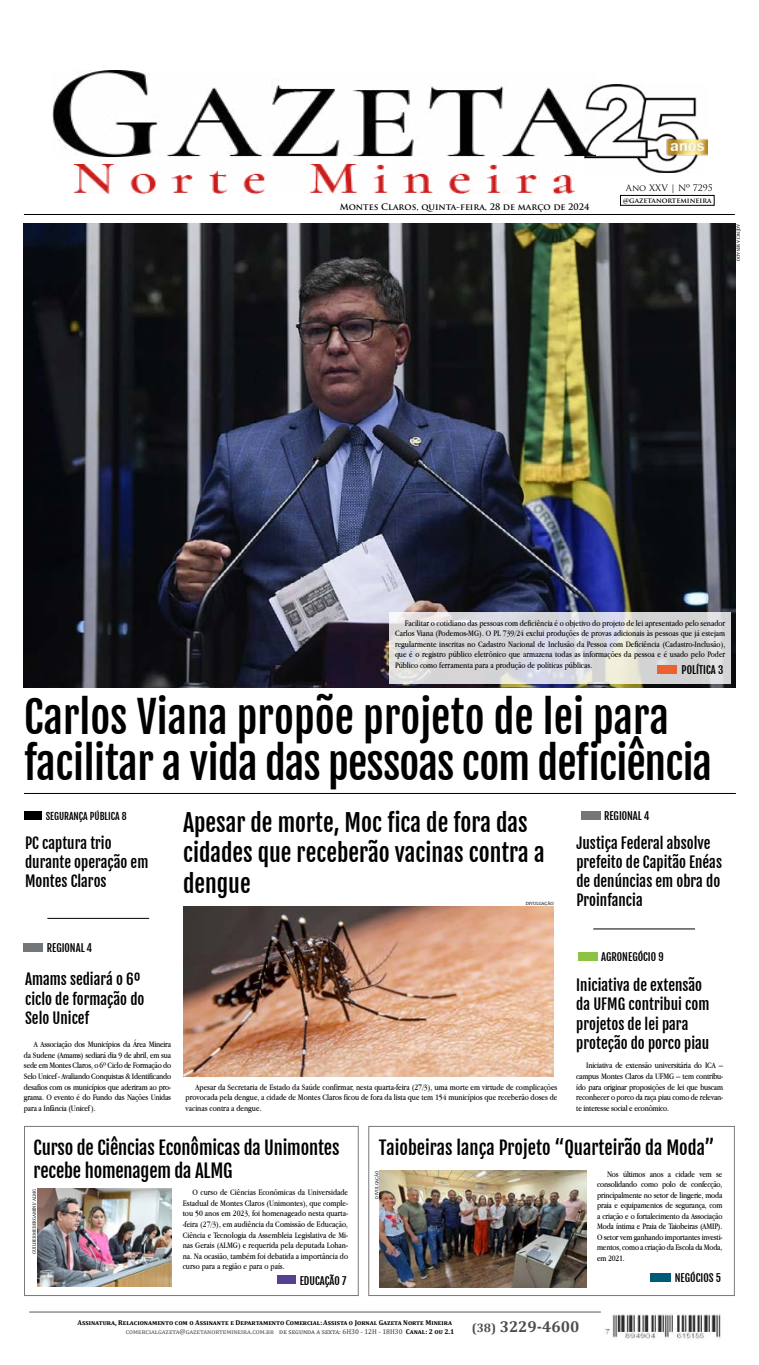
<style>
.page{position:relative;width:759px;height:1365px;background:#fff}
.page>*{position:absolute;margin:0;border:0;box-sizing:border-box;transform-origin:0 0}
.t1{font:42.88px/46.4px "Fjalla One";letter-spacing:-.01em;color:#000}
.t2{font:23.62px/30.6px "Fjalla One";color:#000}
.t3{font:18.38px/23.6px "Fjalla One";letter-spacing:-.01em;color:#000}
.t4{font:700 15.75px "Cambria";color:#4b4d50}
.t5{font:14.88px/19.2px "Fjalla One";color:#000}
.t6{font:700 12.25px "Cambria";color:#4b4d50}
.t7{font:10.5px "Fjalla One";color:#000}
.t8{font:9.62px "Fjalla One";color:#000}
.t9{font:8.75px/10.5px "Apple Garamond";letter-spacing:-.02em;color:#000;text-align:justify}
.t10{font:8.75px "Apple Garamond";color:#000}
.t11{font:700 8.75px "Trajan Pro";color:#000}
.t12{font:8.75px "Trajan Pro";color:#000}
.t13{font:700 7px "Cambria";color:#000}
.t14{font:7px "Cambria";color:#333}
.t15{font:7px "Cambria";color:#4b4d50}
.t16{font:700 7px "Trajan Pro";color:#000}
.t17{font:4.38px "Andada";color:#000}
.s1{font-weight:700;color:#000}
</style>
<div class="page">
<hr style="left:29px;top:1311px;width:572px;height:1px;background:#58595b">
<img style="left:53px;top:70px;width:532px;height:124px">
<img style="left:585px;top:84px;width:122px;height:88px">
<div style="left:620px;top:195px;width:94px;height:10px;border:1px solid #000"></div>
<hr style="left:24px;top:214px;width:711px;height:1px;background:#000">
<img style="left:605px;top:1314px;width:116px;height:24px">
<hr style="left:24px;top:793px;width:712px;height:1px;background:#000">
<hr style="left:47px;top:918px;width:102px;height:1px;background:#000">
<div style="left:581px;top:811px;width:19px;height:9px;background:#747779"></div>
<div style="left:24px;top:811px;width:18px;height:9px;background:#000"></div>
<div style="left:368px;top:1125px;width:367px;height:170px;border:1px solid #78797d"></div>
<div style="left:24px;top:1125px;width:335px;height:170px;border:1px solid #78797d"></div>
<img style="left:379px;top:1170px;width:208px;height:117px">
<img style="left:37px;top:1188px;width:135px;height:98px">
<img style="left:24px;top:223px;width:711px;height:464px">
<div style="left:277px;top:1275px;width:19px;height:8px;background:#57408f"></div>
<div style="left:651px;top:1273px;width:20px;height:8px;background:#005c76"></div>
<div style="left:579px;top:952px;width:19px;height:9px;background:#8dc342"></div>
<div style="left:24px;top:943px;width:19px;height:8px;background:#747779"></div>
<img style="left:183px;top:906px;width:371px;height:169px">
<hr style="left:593px;top:928px;width:102px;height:1px;background:#000">
<svg style="left:390px;top:612px;width:341px;height:71px;background:#d9d9db"></svg>
<div style="left:657px;top:665px;width:20px;height:9px;background:#eb6130"></div>
<p class="t11" style="left:340px;top:201px;width:251px">Montes Claros, quinta-feira, 28 de março de 2024</p>
<p class="t12" style="left:626px;top:182px;width:89px">Ano XXV | Nº 7295</p>
<p class="t16" style="left:623px;top:196px;width:90px">@gazetanortemineira</p>
<p class="t17" style="left:741px;top:223px;width:39px;rotate:90deg">AGÊNCIA SENADO</p>
<p class="t9" style="left:395px;top:617px;width:332px;text-indent:10px">Facilitar o cotidiano das pessoas com deficiência oé objetivo do projeto de lei apresentado pelo senador Carlos Viana (Podemos-MG O.) PL 739/24 exclui produções de provas adicionais às pessoas que já estejam regularmente inscritas no Cadastro Nacional de Inclusão da Pessoa com Deficiência (Cadastro-Inclusão ,( que oé registro público eletrônico que armazena todas as informações da pessoa ée usado pelo Poder</p>
<p class="t7" style="left:682px;top:663px;width:43px">POLÍTICA 3</p>
<p class="t10" style="left:395px;top:660px;width:199px">Público como ferramenta para a produção de políticas públicas.</p>
<h1 class="t1" style="left:24px;top:693px;width:689px">Carlos Viana propõe projeto de lei para facilitar a vida das pessoas com deficiência</h1>
<p class="t8" style="left:46px;top:809px;width:83px">SEGURANÇA PÚBLICA 8</p>
<h3 class="t5" style="left:25px;top:833px;width:125px">PC captura trio durante operação em<br>Montes Claros</h3>
<p class="t7" style="left:47px;top:941px;width:47px">REGIONAL 4</p>
<h2 class="t2" style="left:183px;top:806px;width:363px">Apesar de morte, Moc fica de fora das cidades que receberão vacinas contra a dengue</h2>
<p class="t17" style="left:526px;top:901px;width:30px">DIVULGAÇÃO</p>
<p class="t7" style="left:604px;top:809px;width:47px">REGIONAL 4</p>
<h3 class="t5" style="left:576px;top:833px;width:147px">Justiça Federal absolve prefeito de Capitão Enéas de denúncias em obra do<br>Proinfancia</h3>
<p class="t7" style="left:601px;top:950px;width:64px">AGRONEGÓCIO 9</p>
<h3 class="t5" style="left:25px;top:969px;width:121px">Amams sediará º6o ciclo de formação do<br>Selo Unicef</h3>
<p class="t9" style="left:24px;top:1039px;width:149px;text-indent:10px">A Associação dos Municípios da Área Mineira da Sudene (Amams) sediará dia 9 de abril, em sua sede em Montes Claros º6o, Ciclo de Formação do Selo Unicef - Avaliando Conquistas &amp; Identificando</p>
<p class="t9" style="left:24px;top:1091px;width:149px">grama O. evento é do Fundo das Nações Unidas</p>
<h3 class="t5" style="left:576px;top:975px;width:135px">Iniciativa de extensão da UFMG contribui com projetos de lei para proteção do porco piau</h3>
<p class="t9" style="left:586px;top:1060px;width:138px">Iniciativa de extensão universitária do ICA –</p>
<p class="t9" style="left:576px;top:1081px;width:148px">ído para originar proposições de lei que buscam</p>
<p class="t9" style="left:576px;top:1070px;width:148px">campus Montes Claros da UFMG – tem contribu-</p>
<p class="t9" style="left:576px;top:1102px;width:94px">te interesse social e econômico.</p>
<p class="t9" style="left:24px;top:1081px;width:149px">desafios com os municípios que aderiram ao pro-</p>
<p class="t9" style="left:24px;top:1102px;width:73px">para a Infância (Unicef .(</p>
<p class="t9" style="left:186px;top:1081px;width:373px;text-indent:10px">Apesar da Secretaria de Estado da Saúde confirmar, nesta quarta-feira (27/3 ,) uma morte em virtude de complicações provocada pela dengue a, cidade de Montes Claros ficou de fora da lista que tem 154 municípios que receberão doses de vacinas contra a dengue.</p>
<p class="t9" style="left:576px;top:1091px;width:148px">reconhecer o porco da raça piau como de relevan-</p>
<h3 class="t3" style="left:379px;top:1135px;width:337px">Taiobeiras lança Projeto “Quarteirão da Moda“</h3>
<h3 class="t3" style="left:33px;top:1135px;width:307px">Curso de Ciências Econômicas da Unimontes recebe homenagem da ALMG</h3>
<p class="t9" style="left:623px;top:1168px;width:24px">últimos</p>
<p class="t9" style="left:676px;top:1168px;width:21px">cidade</p>
<p class="t17" style="left:374px;top:1198px;width:30px;rotate:-90deg">DIVULGAÇÃO</p>
<p class="t9" style="left:597px;top:1168px;width:127px;text-align:left;text-indent:10px">Nos<br>consolidando como polo de confecção, principalmente no setor de lingerie, moda praia e equipamentos de segurança, com a criação oe fortalecimento da Associação Moda íntima e Praia de Taiobeiras (AMIP .(</p>
<p class="t9" style="left:597px;top:1241px;width:127px">mentos, como a criação da Escola da Moda,</p>
<p class="t9" style="left:699px;top:1168px;width:14px">vem</p>
<p class="t9" style="left:650px;top:1168px;width:15px">anos</p>
<p class="t9" style="left:668px;top:1168px;width:5px">a</p>
<p class="t9" style="left:716px;top:1168px;width:8px">se</p>
<p class="t17" style="left:32px;top:1253px;width:66px;rotate:-90deg">GUILHERME BERGAMINI/ ALMG</p>
<p class="t10" style="left:193px;top:1187px;width:157px">O curso de Ciências Econômicas da Universidade</p>
<p class="t10" style="left:183px;top:1208px;width:167px">tou 50 anos em 2023, foi homenageado nesta quarta-</p>
<p class="t10" style="left:183px;top:1197px;width:167px">Estadual de Montes Claros (Unimontes ,) que comple-</p>
<p class="t10" style="left:183px;top:1218px;width:167px">-feira (27/3 ,) em audiência da Comissão de Educação,</p>
<p class="t10" style="left:183px;top:1250px;width:167px">na. Na ocasião, também foi debatida a importância do</p>
<p class="t10" style="left:183px;top:1229px;width:167px">Ciência e Tecnologia da Assembleia Legislativa de Mi-</p>
<p class="t10" style="left:183px;top:1260px;width:103px">curso para a região e para o país.</p>
<p class="t9" style="left:597px;top:1231px;width:127px">O setor vem ganhando importantes investi-</p>
<p class="t9" style="left:597px;top:1252px;width:29px">em 2021.</p>
<p class="t10" style="left:183px;top:1239px;width:167px">nas Gerais (ALMG e) requerida pela deputada Lohan-</p>
<p class="t7" style="left:675px;top:1271px;width:48px">NEGÓCIOS 5</p>
<p class="t7" style="left:300px;top:1273px;width:48px">EDUCAÇÃO 7</p>
<p class="t13" style="left:78px;top:1317px;width:376px">Assinatura, Relacionamento com o Assinante e Departamento Comercial:Assista o Jornal Gazeta Norte Mineira</p>
<h3 class="t4" style="left:500px;top:1314px;width:81px">3229-4600</h3>
<h3 class="t6" style="left:472px;top:1318px;width:26px">(38)</h3>
<p class="t15" style="left:126px;top:1326px;width:150px">comercialgazeta@gazetanortemineira.com.br</p>
<p class="t14" style="left:279px;top:1326px;width:177px">de segunda a sexta H6: 30 - 12H - 18H30 <span class="s1">Canal 2: ou 2.1</span></p>
</div>
